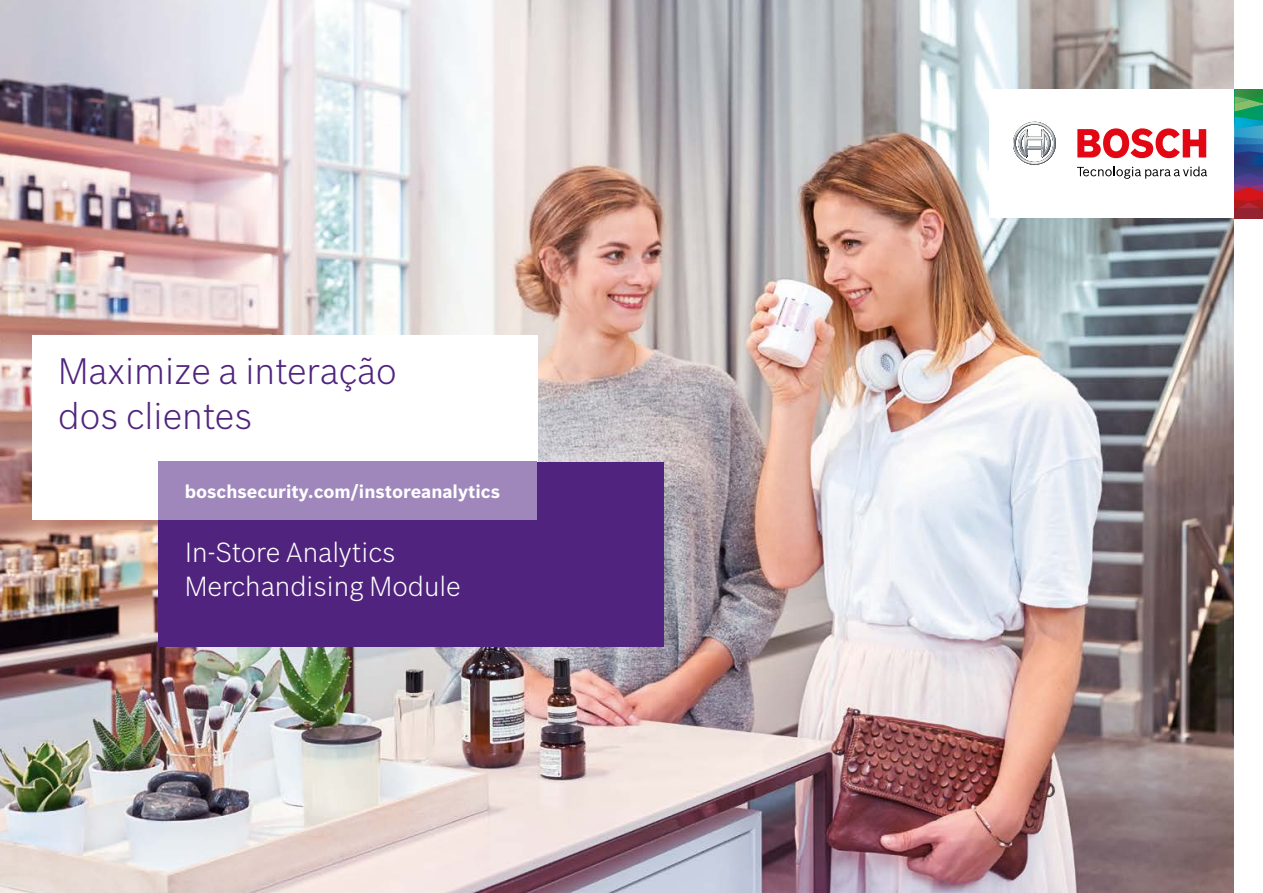
<style>
.page{position:relative;width:1263px;height:893px;background:#fff}
.page>*{position:absolute;margin:0;border:0;box-sizing:border-box;transform-origin:0 0}
.t1{font:300 36px/45px "Bosch Sans";color:#50247e}
.t2{font:300 27px/33.8px "Bosch Sans";color:#fff}
.t3{font:700 18px "Bosch Sans";color:#fff}
</style>
<div class="page">
<img style="left:0;top:0;width:1234px;height:893px">
<div style="left:32px;top:334px;width:505px;height:185px;background:#fff"></div>
<div style="left:158px;top:462px;width:505px;height:185px;background:#50247e"></div>
<div style="left:158px;top:461px;width:379px;height:58px;background:#9f87bc"></div>
<div style="left:989px;top:89px;width:274px;height:129px;background:#fff"></div>
<svg style="left:1234px;top:89px;width:29px;height:129px"></svg>
<svg style="left:1013px;top:122px;width:43px;height:43px"></svg>
<svg style="left:1077px;top:128px;width:129px;height:30px"></svg>
<svg style="left:1077px;top:166px;width:130px;height:13px"></svg>
<h1 class="t1" style="left:58px;top:346px;width:340px">Maximize a interação dos clientes</h1>
<p class="t3" style="left:185px;top:477px;width:317px">boschsecurity.com/instoreanalytics</p>
<p class="t2" style="left:185px;top:534px;width:278px">In-Store Analytics<br>Merchandising Module</p>
</div>
